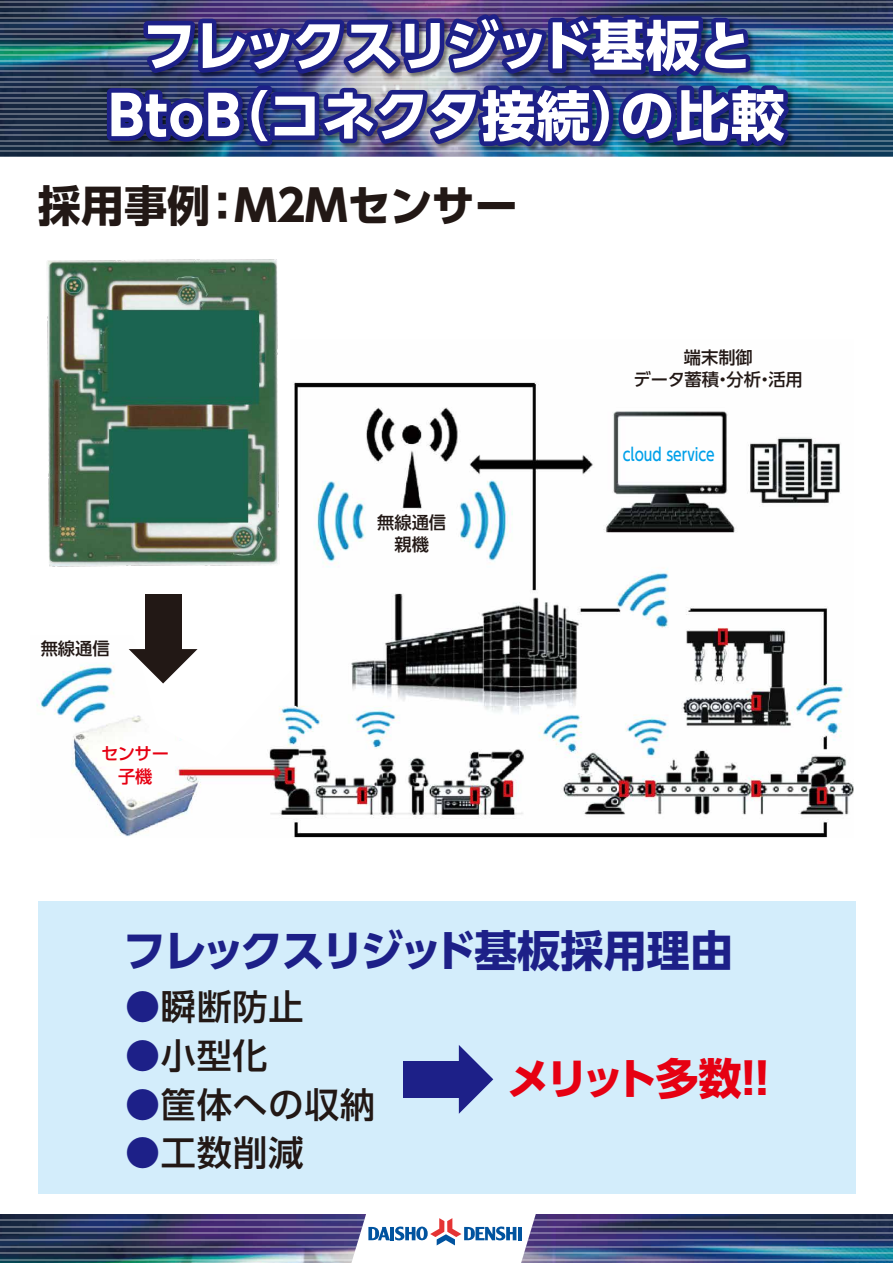
<style>
.page{position:relative;width:893px;height:1263px;background:#fff}
.page>*{position:absolute;margin:0;border:0;box-sizing:border-box;transform-origin:0 0}
.t1{font:700 54px/70.2px "UD Shin Go Pr 6 N";letter-spacing:-.015em;color:#fff;text-align:center}
.t2{font:700 43.2px "UD Shin Go Pr 6 N";letter-spacing:-.05em;color:#1d2088}
.t3{font:700 43.2px "UD Shin Go Pr 6 N";color:#221815}
.t4{font:700 43.2px "UD Shin Go Pr 6 N";letter-spacing:-.11em;color:#e60012}
.t5{font:500 35.1px "UD Shin Go Pr 6 N";letter-spacing:.02em;color:#221815}
.t6{font:500 17.25px/22.6px "UD Shin Go Pr 6 N";color:#221815;text-align:center}
.t7{font:500 17.25px "UD Shin Go Pr 6 N";color:#00a0e9;scale:.8 1}
.t8{font:500 17.25px/22.6px "UD Shin Go Pr 6 N";letter-spacing:-.015em;color:#e60012;text-align:center}
.s1{color:#1d2088}
</style>
<div class="page">
<svg style="left:0;top:0;width:893px;height:156px;background:#2e5b72"></svg>
<img style="left:0;top:1214px;width:893px;height:49px">
<div style="left:38px;top:902px;width:817px;height:292px;background:#d3edfb"></div>
<img style="left:36px;top:382px;width:818px;height:455px">
<img style="left:36px;top:259px;width:254px;height:316px">
<img style="left:102px;top:0;width:714px;height:157px">
<div style="left:404px;top:1061px;width:55px;height:37px;background:#1d2088"></div>
<svg style="left:459px;top:1045px;width:34px;height:69px"></svg>
<div style="left:145px;top:594px;width:36px;height:55px;background:#221815"></div>
<svg style="left:129px;top:649px;width:69px;height:34px"></svg>
<p class="t1" style="left:108px;top:9px;width:678px">フレックスリジッド基板と<br>BtoB（コネクタ接続）の比較</p>
<p class="t3" style="left:38px;top:170px;width:482px">採用事例：M2Mセンサー</p>
<p class="t6" style="left:41px;top:637px;width:71px">無線通信</p>
<p class="t8" style="left:101px;top:742px;width:69px">センサー子機</p>
<p class="t6" style="left:377px;top:510px;width:71px">無線通信親機</p>
<p class="t6" style="left:634px;top:345px;width:171px">端末制御<br>データ蓄積・分析・活用</p>
<p class="t7" style="left:623px;top:440px;width:117px">cloud service</p>
<p class="t2" style="left:123px;top:915px;width:612px">フレックスリジッド基板採用理由</p>
<p class="t5" style="left:125px;top:978px;width:180px"><span class="s1">●</span>瞬断防止</p>
<p class="t5" style="left:125px;top:1027px;width:144px"><span class="s1">●</span>小型化</p>
<p class="t5" style="left:125px;top:1076px;width:252px"><span class="s1">●</span>筐体への収納</p>
<p class="t5" style="left:125px;top:1124px;width:180px"><span class="s1">●</span>工数削減</p>
<p class="t4" style="left:507px;top:1043px;width:278px">メリット多数！！</p>
</div>
